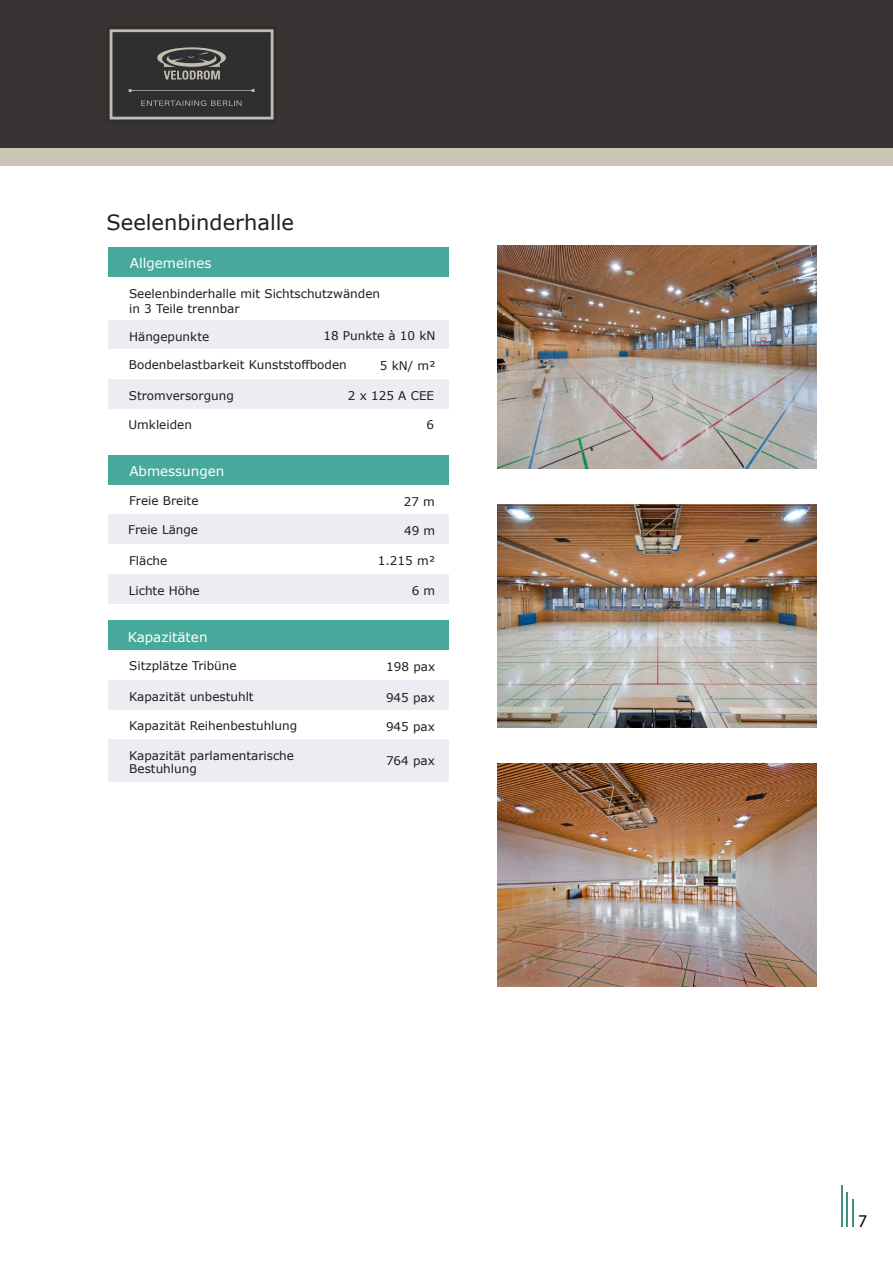
<style>
.page{position:relative;width:893px;height:1263px;background:#fff}
.page>*{position:absolute;margin:0;border:0;box-sizing:border-box;transform-origin:0 0}
.t1{font:21px "Verdana";color:#1d1d1b}
.t2{font:18px "Myriad Pro";color:#000}
.t3{font:13.5px "Verdana";color:#fff}
.t4{font:12px/15px "Verdana";color:#1d1d1b}
</style>
<div class="page">
<div style="left:108px;top:247px;width:340px;height:30px;background:#46a99b"></div>
<div style="left:108px;top:320px;width:340px;height:29px;background:#ececf2"></div>
<div style="left:108px;top:455px;width:340px;height:30px;background:#46a99b"></div>
<div style="left:108px;top:514px;width:340px;height:30px;background:#ececf2"></div>
<div style="left:108px;top:574px;width:340px;height:30px;background:#ececf2"></div>
<div style="left:108px;top:620px;width:340px;height:30px;background:#46a99b"></div>
<div style="left:108px;top:379px;width:340px;height:30px;background:#ececf2"></div>
<div style="left:108px;top:680px;width:340px;height:30px;background:#ececf2"></div>
<div style="left:108px;top:739px;width:340px;height:43px;background:#ececf2"></div>
<hr style="left:841px;top:1185px;width:1px;height:42px;background:#408f80">
<hr style="left:847px;top:1192px;width:1px;height:35px;background:#408f80">
<svg style="left:852px;top:1199px;width:1px;height:28px"></svg>
<img style="left:497px;top:245px;width:319px;height:224px">
<img style="left:497px;top:504px;width:319px;height:224px">
<img style="left:497px;top:763px;width:319px;height:224px">
<div style="left:0;top:0;width:893px;height:149px;background:#393434"></div>
<div style="left:0;top:149px;width:893px;height:17px;background:#cac4b5"></div>
<svg style="left:109px;top:29px;width:165px;height:91px"></svg>
<h1 class="t1" style="left:106px;top:208px;width:189px">Seelenbinderhalle</h1>
<p class="t3" style="left:130px;top:254px;width:83px">Allgemeines</p>
<p class="t4" style="left:129px;top:286px;width:252px">Seelenbinderhalle mit Sichtschutzwänden in 3 Teile trennbar</p>
<p class="t4" style="left:129px;top:329px;width:82px">Hängepunkte</p>
<p class="t4" style="left:323px;top:328px;width:114px">18 Punkte à 10 kN</p>
<p class="t4" style="left:129px;top:357px;width:219px">Bodenbelastbarkeit Kunststoffboden</p>
<p class="t4" style="left:380px;top:358px;width:57px">5 kN/ m²</p>
<p class="t4" style="left:129px;top:388px;width:106px">Stromversorgung</p>
<p class="t4" style="left:348px;top:388px;width:88px">2 x 125 A CEE</p>
<p class="t4" style="left:128px;top:417px;width:65px">Umkleiden</p>
<p class="t4" style="left:427px;top:417px;width:9px">6</p>
<p class="t3" style="left:129px;top:462px;width:96px">Abmessungen</p>
<p class="t4" style="left:129px;top:493px;width:71px">Freie Breite</p>
<p class="t4" style="left:128px;top:522px;width:71px">Freie Länge</p>
<p class="t4" style="left:129px;top:553px;width:40px">Fläche</p>
<p class="t4" style="left:404px;top:494px;width:33px">27 m</p>
<p class="t4" style="left:404px;top:523px;width:33px">49 m</p>
<p class="t4" style="left:378px;top:553px;width:59px">1.215 m²</p>
<p class="t4" style="left:129px;top:583px;width:72px">Lichte Höhe</p>
<p class="t4" style="left:412px;top:583px;width:25px">6 m</p>
<p class="t3" style="left:128px;top:628px;width:81px">Kapazitäten</p>
<p class="t4" style="left:129px;top:658px;width:109px">Sitzplätze Tribüne</p>
<p class="t4" style="left:386px;top:659px;width:50px">198 pax</p>
<p class="t4" style="left:129px;top:689px;width:126px">Kapazität unbestuhlt</p>
<p class="t4" style="left:386px;top:690px;width:50px">945 pax</p>
<p class="t4" style="left:129px;top:718px;width:169px">Kapazität Reihenbestuhlung</p>
<p class="t4" style="left:386px;top:719px;width:50px">945 pax</p>
<p class="t4" style="left:129px;top:749px;width:166px;line-height:12.8px">Kapazität parlamentarische<br>Bestuhlung</p>
<p class="t4" style="left:386px;top:753px;width:50px">764 pax</p>
<h2 class="t2" style="left:858px;top:1210px;width:11px">7</h2>
</div>
